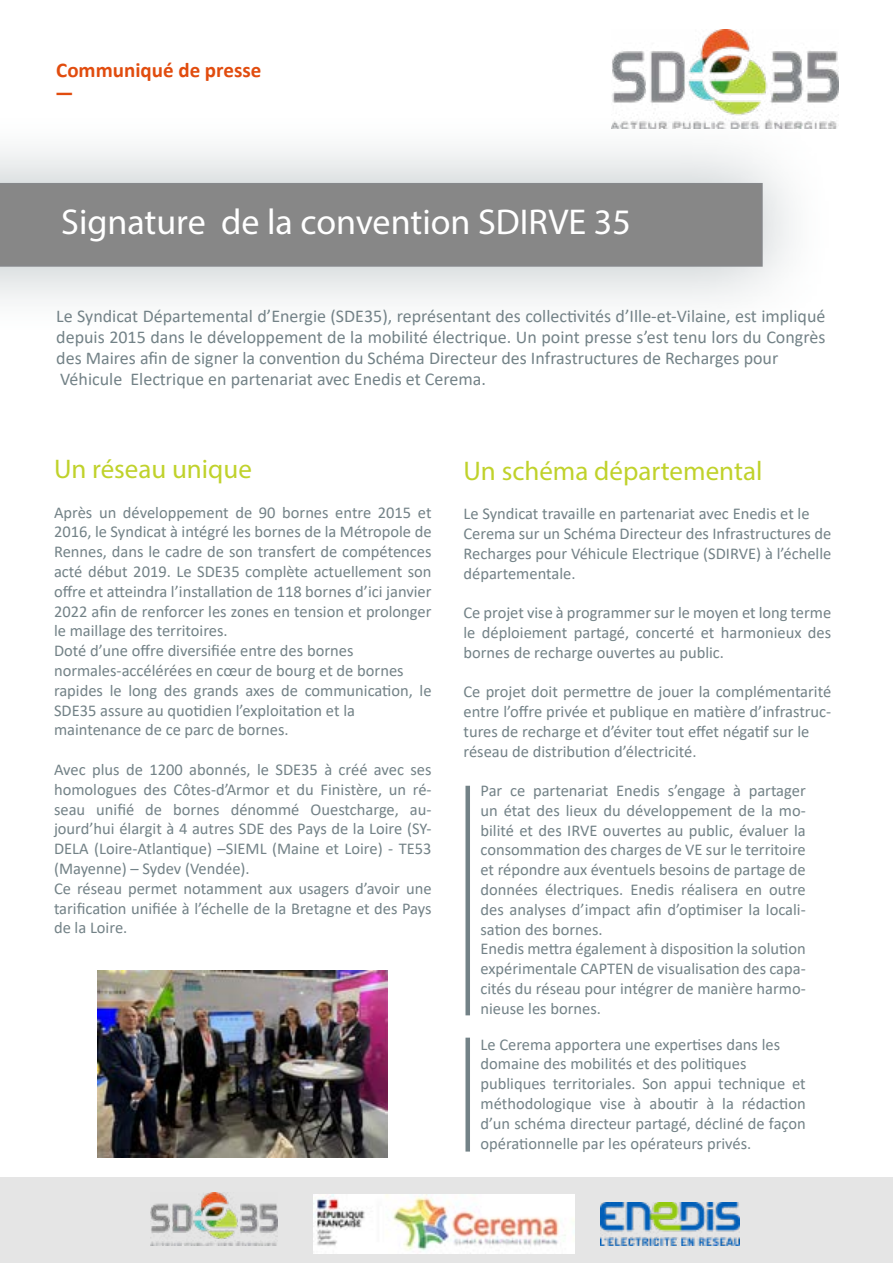
<style>
.page{position:relative;width:893px;height:1263px;background:#fff}
.page>*{position:absolute;margin:0;border:0;box-sizing:border-box;transform-origin:0 0}
.t1{font:36px "Myriad Pro";color:#fff}
.t2{font:27px "Myriad Pro";color:#c0d22b}
.t3{font:700 21px "Calibri";color:#e14c0e}
.t4{font:18px/21px "Calibri";color:#738287}
.t5{font:16.5px/19.8px "Calibri";color:#738287}
.t6{font:700 16.5px "Sansa Pro";color:#e14c0e}
</style>
<div class="page">
<div style="left:0;top:112px;width:833px;height:226px;background:#738287;opacity:.5"></div>
<div style="left:0;top:183px;width:763px;height:84px;background:#878787"></div>
<div style="left:0;top:1178px;width:893px;height:85px;background:#e5e5e5"></div>
<img style="left:611px;top:30px;width:228px;height:99px">
<img style="left:151px;top:1192px;width:126px;height:54px">
<div style="left:465px;top:1038px;width:5px;height:113px;background:#738287"></div>
<div style="left:465px;top:786px;width:5px;height:229px;background:#738287"></div>
<img style="left:314px;top:1194px;width:260px;height:59px">
<img style="left:601px;top:1202px;width:138px;height:43px">
<img style="left:97px;top:970px;width:290px;height:188px">
<p class="t3" style="left:56px;top:56px;width:207px">Communiqué de presse</p>
<p class="t6" style="left:56px;top:83px;width:18px">—</p>
<h1 class="t1" style="left:61px;top:200px;width:571px">Signature de la convention SDIRVE 35</h1>
<p class="t4" style="left:56px;top:305px;width:771px">Le Syndicat Départemental d’Energie (SDE35), représentant des collectivités d’Ille-et-Vilaine, est impliqué depuis 2015 dans le développement de la mobilité électrique. Un point presse s’est tenu lors du Congrès des Maires afin de signer la convention du Schéma Directeur des Infrastructures de Recharges pour Véhicule Electrique en partenariat avec Enedis et Cerema.</p>
<h2 class="t2" style="left:54px;top:452px;width:199px">Un réseau unique</h2>
<p class="t5" style="left:54px;top:502px;width:379px">Après un développement de 90 bornes entre 2015 et 2016, le Syndicat à intégré les bornes de la Métropole de Rennes, dans le cadre de son transfert de compétences acté début 2019. Le SDE35 complète actuellement son offre et atteindra l’installation de 118 bornes d’ici janvier 2022 afin de renforcer les zones en tension et prolonger le maillage des territoires.<br>Doté d’une offre diversifiée entre des bornes normales-accélérées en cœur de bourg et de bornes rapides le long des grands axes de communication, le SDE35 assure au quotidien l’exploitation et la maintenance de ce parc de bornes.</p>
<p class="t5" style="left:54px;top:759px;width:379px">Avec plus de 1200 abonnés, le SDE35 à créé avec ses homologues des Côtes-d’Armor et du Finistère, un ré&shy;seau unifié de bornes dénommé Ouestcharge, au&shy;jourd’hui élargit à 4 autres SDE des Pays de la Loire (SY-DELA (Loire-Atlantique) –SIEML (Maine et Loire) - TE53 (Mayenne) – Sydev (Vendée).<br>Ce réseau permet notamment aux usagers d’avoir une tarification unifiée à l’échelle de la Bretagne et des Pays de la Loire.</p>
<h2 class="t2" style="left:463px;top:454px;width:300px">Un schéma départemental</h2>
<p class="t5" style="left:463px;top:503px;width:369px">Le Syndicat travaille en partenariat avec Enedis et le Cerema sur un Schéma Directeur des Infrastructures de Recharges pour Véhicule Electrique (SDIRVE) à l’échelle départementale.</p>
<p class="t5" style="left:463px;top:602px;width:369px;text-align:justify">Ce projet vise à programmer sur le moyen et long terme le déploiement partagé, concerté et harmonieux des bornes de recharge ouvertes au public.</p>
<p class="t5" style="left:463px;top:681px;width:369px">Ce projet doit permettre de jouer la complémentarité entre l’offre privée et publique en matière d’infrastruc&shy;tures de recharge et d’éviter tout effet négatif sur le réseau de distribution d’électricité.</p>
<p class="t5" style="left:480px;top:780px;width:327px">Par ce partenariat Enedis s’engage à partager un état des lieux du développement de la mo&shy;bilité et des IRVE ouvertes au public, évaluer la consommation des charges de VE sur le territoire et répondre aux éventuels besoins de partage de données électriques. Enedis réalisera en outre des analyses d’impact afin d’optimiser la locali&shy;sation des bornes.<br>Enedis mettra également à disposition la solution expérimentale CAPTEN de visualisation des capa&shy;cités du réseau pour intégrer de manière harmo&shy;nieuse les bornes.</p>
<p class="t5" style="left:480px;top:1034px;width:327px">Le Cerema apportera une expertises dans les domaine des mobilités et des politiques publiques territoriales. Son appui technique et méthodologique vise à aboutir à la rédaction d’un schéma directeur partagé, décliné de façon opérationnelle par les opérateurs privés.</p>
</div>
